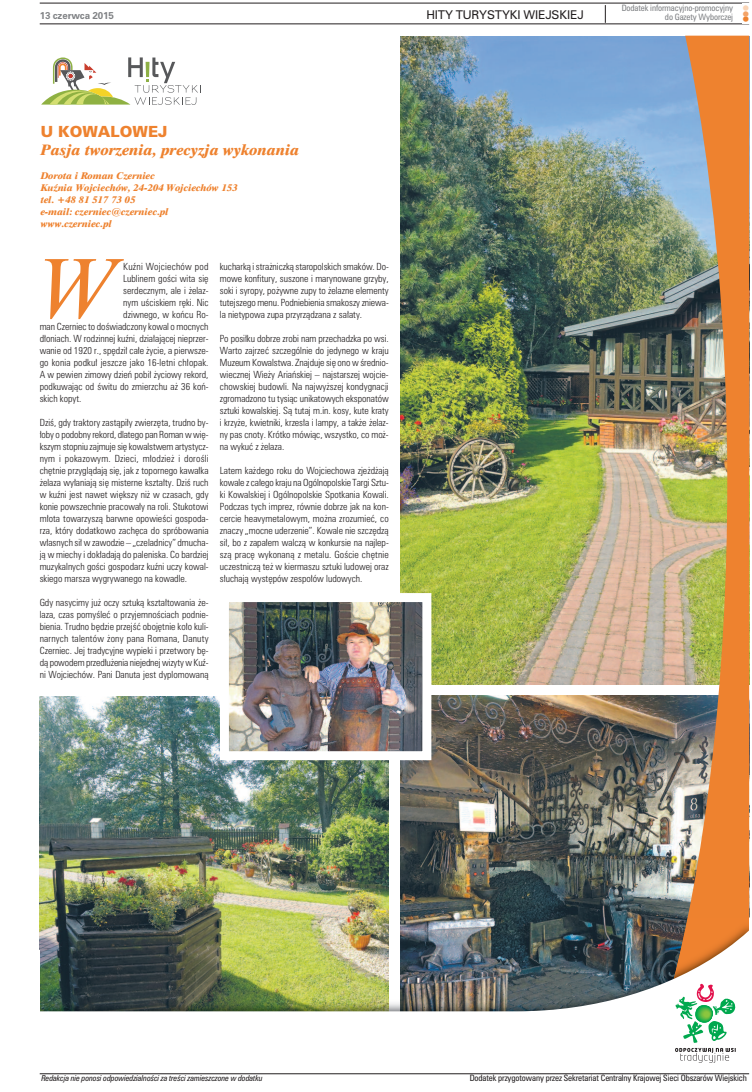
<style>
.page{position:relative;width:752px;height:1092px;background:#fff}
.page>*{position:absolute;margin:0;border:0;box-sizing:border-box;transform-origin:0 0}
.t1{font:italic 80.5px "Dutch 801 Rm PL";color:#ee822f}
.t2{font:italic 14px "Dutch 801 X Bd PL";color:#ee822f}
.t3{font:14px "Zurich Blk PL";color:#ee822f}
.t4{font:11px "Zurich PL";letter-spacing:-.015em;color:#231f20}
.t5{font:9px/12px "Zurich Lt Cn PL";color:#231f20;text-align:justify}
.t6{font:italic 9px/12px "Dutch 801 X Bd PL";color:#ee822f}
.t7{font:9px "Zurich Lt Cn PL";letter-spacing:.02em;color:#231f20}
.t8{font:700 9px "Zurich PL";letter-spacing:-.015em;color:#808285}
.t9{font:8px "Zurich Cn PL";letter-spacing:-.01em;color:#231f20}
.t10{font:8px "Zurich Cn PL";letter-spacing:-.01em;color:#808285}
.t11{font:italic 7.5px "Zurich Cn PL";letter-spacing:-.01em;color:#231f20}
.t12{font:7.5px "Dixieland";color:#ee822f}
.s1{color:#f4a367}
.s2{color:#fad4b5}
</style>
<div class="page">
<img style="left:400px;top:36px;width:260px;height:648px">
<img style="left:40px;top:696px;width:348px;height:221px">
<img style="left:400px;top:695px;width:260px;height:222px">
<img style="left:660px;top:36px;width:88px;height:881px">
<hr style="left:40px;top:3px;width:708px;height:1px;background:#231f20">
<hr style="left:40px;top:24px;width:708px;height:1px;background:#231f20">
<svg style="left:604px;top:5px;width:1px;height:18px"></svg>
<div style="left:741px;top:3px;width:10px;height:21px;background:#fff"></div>
<img style="left:40px;top:917px;width:348px;height:13px">
<img style="left:400px;top:917px;width:260px;height:13px">
<img style="left:660px;top:917px;width:88px;height:13px">
<img style="left:40px;top:930px;width:708px;height:122px">
<hr style="left:40px;top:1073px;width:708px;height:1px;background:#231f20">
<svg style="left:674px;top:983px;width:61px;height:79px"></svg>
<svg style="left:41px;top:57px;width:160px;height:48px"></svg>
<img style="left:230px;top:603px;width:191px;height:147px">
<div style="left:220px;top:593px;width:211px;height:167px;border:9px solid #fff"></div>
<p class="t10" style="left:621px;top:4px;width:113px">Dodatek informacyjno-promocyjny</p>
<p class="t4" style="left:426px;top:8px;width:159px">HITY TURYSTYKI WIEJSKIEJ</p>
<p class="t12" style="left:741px;top:22px;width:19px;rotate:-90deg">l<span class="s1">l</span><span class="s2">l</span></p>
<p class="t8" style="left:40px;top:10px;width:76px">13 czerwca 2015</p>
<p class="t10" style="left:664px;top:13px;width:70px">do Gazety Wyborczej</p>
<h2 class="t3" style="left:41px;top:124px;width:128px">U KOWALOWEJ</h2>
<h2 class="t2" style="left:41px;top:142px;width:260px">Pasja tworzenia, precyzja wykonania</h2>
<p class="t6" style="left:41px;top:169px;width:199px">Dorota i Roman Czerniec<br>Kuźnia Wojciechów, 24-204 Wojciechów 153 tel. +48 81 517 73 05<br>e-mail: czerniec@czerniec.pl www.czerniec.pl</p>
<h1 class="t1" style="left:40px;top:243px;width:76px">W</h1>
<p class="t7" style="left:123px;top:261px;width:87px">Kuźni Wojciechów pod</p>
<p class="t5" style="left:123px;top:272px;width:87px">Lublinem gości wita się</p>
<p class="t5" style="left:123px;top:284px;width:87px">serdecznym, ale i żelaz-</p>
<p class="t5" style="left:123px;top:296px;width:87px">nym uściskiem ręki. Nic</p>
<p class="t5" style="left:123px;top:308px;width:87px">dziwnego, w końcu Ro-</p>
<p class="t5" style="left:40px;top:320px;width:170px">man Czerniec to doświadczony kowal o mocnych</p>
<p class="t5" style="left:40px;top:332px;width:170px">dłoniach. W rodzinnej kuźni, działającej nieprzer-</p>
<p class="t5" style="left:40px;top:344px;width:170px">wanie od 1920 r., spędził całe życie, a pierwsze-</p>
<p class="t5" style="left:40px;top:356px;width:170px">go konia podkuł jeszcze jako 16-letni chłopak.</p>
<p class="t5" style="left:40px;top:368px;width:170px">A w pewien zimowy dzień pobił życiowy rekord,</p>
<p class="t5" style="left:40px;top:380px;width:170px">podkuwając od świtu do zmierzchu aż 36 koń-</p>
<p class="t5" style="left:40px;top:392px;width:43px">skich kopyt.</p>
<p class="t5" style="left:40px;top:416px;width:170px">Dziś, gdy traktory zastąpiły zwierzęta, trudno by&shy;łoby o podobny rekord, dlatego pan Roman w wię&shy;kszym stopniu zajmuje się kowalstwem artystycz&shy;nym i pokazowym. Dzieci, młodzież i dorośli chętnie przyglądają się, jak z topornego kawałka żelaza wyłaniają się misterne kształty. Dziś ruch w kuźni jest nawet większy niż w czasach, gdy konie powszechnie pracowały na roli. Stukotowi młota towarzyszą barwne opowieści gospoda&shy;rza, który dodatkowo zachęca do spróbowania własnych sił w zawodzie – „czeladnicy” dmucha&shy;ją w miechy i dokładają do paleniska. Co bardziej muzykalnych gości gospodarz kuźni uczy kowal&shy;skiego marsza wygrywanego na kowadle.</p>
<p class="t5" style="left:40px;top:596px;width:170px">Gdy nasycimy już oczy sztuką kształtowania że&shy;laza, czas pomyśleć o przyjemnościach podnie&shy;bienia. Trudno będzie przejść obojętnie koło kuli&shy;narnych talentów żony pana Romana, Danuty Czerniec. Jej tradycyjne wypieki i przetwory bę&shy;dą powodem przedłużenia niejednej wizyty w Kuź&shy;ni Wojciechów. Pani Danuta jest dyplomowaną</p>
<p class="t5" style="left:220px;top:260px;width:170px">kucharką i strażniczką staropolskich smaków. Do&shy;mowe konfitury, suszone i marynowane grzyby, soki i syropy, pożywne zupy to żelazne elementy tutejszego menu. Podniebienia smakoszy zniewa&shy;la nietypowa zupa przyrządzana z sałaty.</p>
<p class="t5" style="left:220px;top:332px;width:170px">Po posiłku dobrze zrobi nam przechadzka po wsi.<br>Warto zajrzeć szczególnie do jedynego w kraju Muzeum Kowalstwa. Znajduje się ono w średnio&shy;wiecznej Wieży Ariańskiej – najstarszej wojcie&shy;chowskiej budowli. Na najwyższej kondygnacji zgromadzono tu tysiąc unikatowych eksponatów sztuki kowalskiej. Są tutaj m.in. kosy, kute kraty i krzyże, kwietniki, krzesła i lampy, a także żelaz&shy;ny pas cnoty. Krótko mówiąc, wszystko, co moż&shy;na wykuć z żelaza.</p>
<p class="t5" style="left:220px;top:464px;width:170px">Latem każdego roku do Wojciechowa zjeżdżają kowale z całego kraju na Ogólnopolskie Targi Sztu&shy;ki Kowalskiej i Ogólnopolskie Spotkania Kowali.<br>Podczas tych imprez, równie dobrze jak na kon&shy;cercie heavymetalowym, można zrozumieć, co znaczy „mocne uderzenie”. Kowale nie szczędzą sił, bo z zapałem walczą w konkursie na najlep&shy;szą pracę wykonaną z metalu. Goście chętnie uczestniczą też w kiermaszu sztuki ludowej oraz słuchają występów zespołów ludowych.</p>
<p class="t11" style="left:41px;top:1074px;width:222px">Redakcja nie ponosi odpowiedzialności za treści zamieszczone w dodatku</p>
<p class="t9" style="left:469px;top:1073px;width:278px">Dodatek przygotowany przez Sekretariat Centralny Krajowej Sieci Obszarów Wiejskich</p>
</div>
